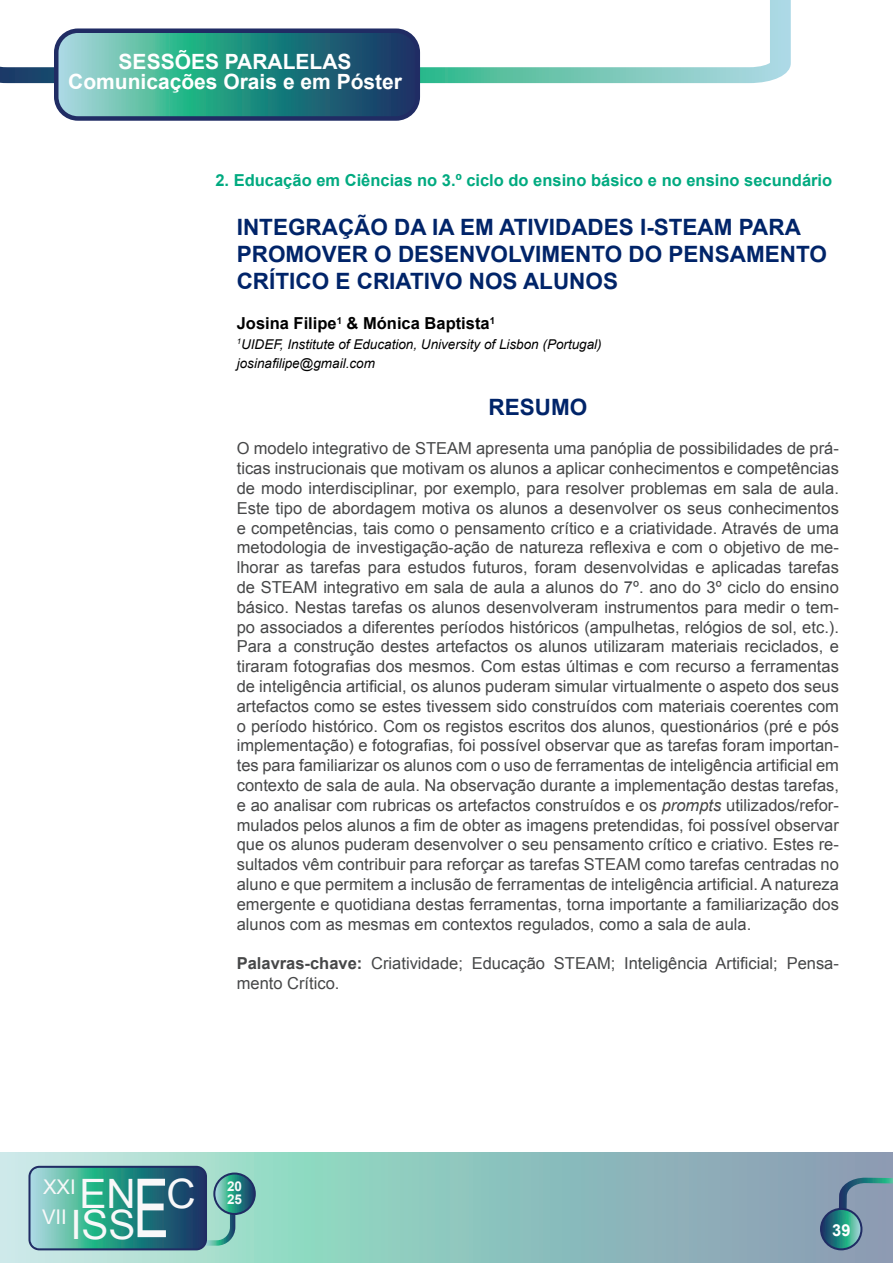
<style>
.page{position:relative;width:893px;height:1263px;background:#fff}
.page>*{position:absolute;margin:0;border:0;box-sizing:border-box;transform-origin:0 0}
.t1{font:40.5px "Arial";color:#f8f8f9}
.t2{font:700 22.5px/27px "Arial";color:#002469}
.t3{font:700 21px "Arial";color:#fff}
.t4{font:20.25px/30.5px "Arial";color:#f8f8f9}
.t5{font:16.5px/19.8px "Arial";color:#464748;text-align:justify}
.t6{font:700 16.5px "Arial";color:#00aa80}
.t7{font:700 16.5px "Arial";color:#000}
.t8{font:700 16.5px "Arial";color:#fff}
.t9{font:italic 13.5px "Arial";color:#000}
.t10{font:700 13.5px/13.5px "Arial";color:#f9fafa}
.s1{font-style:italic}
.s2{font-weight:700}
.s3{font-size:81.6px}
</style>
<div class="page">
<svg style="left:0;top:1153px;width:893px;height:110px;background:#93c1bf"></svg>
<svg style="left:0;top:0;width:791px;height:83px"></svg>
<svg style="left:56px;top:31px;width:362px;height:85px;background:#398f8c"></svg>
<div style="left:54px;top:28px;width:366px;height:93px;border:4px solid #202c64;border-radius:22px"></div>
<svg style="left:28px;top:1166px;width:228px;height:84px;background:#469493"></svg>
<svg style="left:821px;top:1177px;width:72px;height:72px;background:#6c92a2"></svg>
<div style="left:820px;top:1208px;width:43px;height:42px;border:2px solid #202c64;border-radius:20px"></div>
<p class="t3" style="left:119px;top:48px;width:234px">SESSÕES PARALELAS</p>
<p class="t3" style="left:68px;top:68px;width:335px">Comunicações Orais e em Póster</p>
<p class="t6" style="left:215px;top:170px;width:618px">2. Educação em Ciências no 3.º ciclo do ensino básico e no ensino secundário</p>
<p class="t2" style="left:237px;top:215px;width:592px">INTEGRAÇÃO DA IA EM ATIVIDADES I-STEAM PARA<br>PROMOVER O DESENVOLVIMENTO DO PENSAMENTO<br>CRÍTICO E CRIATIVO NOS ALUNOS</p>
<p class="t7" style="left:237px;top:312px;width:260px">Josina Filipe<sup>1</sup> &amp; Mónica Baptista<sup>1</sup></p>
<p class="t9" style="left:237px;top:335px;width:367px"><sup>1</sup>UIDEF, Institute of Education, University of Lisbon (Portugal)</p>
<p class="t9" style="left:237px;top:354px;width:140px">josinafilipe@gmail.com</p>
<p class="t2" style="left:488px;top:394px;width:100px">RESUMO</p>
<p class="t5" style="left:237px;top:439px;width:604px">O modelo integrativo de STEAM apresenta uma panóplia de possibilidades de prá&shy;ticas instrucionais que motivam os alunos a aplicar conhecimentos e competências de modo interdisciplinar, por exemplo, para resolver problemas em sala de aula.<br>Este tipo de abordagem motiva os alunos a desenvolver os seus conhecimentos e competências, tais como o pensamento crítico e a criatividade. Através de uma metodologia de investigação-ação de natureza reflexiva e com o objetivo de me&shy;lhorar as tarefas para estudos futuros, foram desenvolvidas e aplicadas tarefas de STEAM integrativo em sala de aula a alunos do 7º. ano do 3º ciclo do ensino básico. Nestas tarefas os alunos desenvolveram instrumentos para medir o tem&shy;po associados a diferentes períodos históricos (ampulhetas, relógios de sol, etc.).<br>Para a construção destes artefactos os alunos utilizaram materiais reciclados, e tiraram fotografias dos mesmos. Com estas últimas e com recurso a ferramentas de inteligência artificial, os alunos puderam simular virtualmente o aspeto dos seus artefactos como se estes tivessem sido construídos com materiais coerentes com o período histórico. Com os registos escritos dos alunos, questionários (pré e pós implementação) e fotografias, foi possível observar que as tarefas foram importan&shy;tes para familiarizar os alunos com o uso de ferramentas de inteligência artificial em contexto de sala de aula. Na observação durante a implementação destas tarefas, e ao analisar com rubricas os artefactos construídos e os <span class="s1">prompts</span> utilizados/refor&shy;mulados pelos alunos a fim de obter as imagens pretendidas, foi possível observar que os alunos puderam desenvolver o seu pensamento crítico e criativo. Estes re&shy;sultados vêm contribuir para reforçar as tarefas STEAM como tarefas centradas no aluno e que permitem a inclusão de ferramentas de inteligência artificial. A natureza emergente e quotidiana destas ferramentas, torna importante a familiarização dos alunos com as mesmas em contextos regulados, como a sala de aula.</p>
<p class="t5" style="left:237px;top:954px;width:604px"><span class="s2">Palavras-chave:</span> Criatividade; Educação STEAM; Inteligência Artificial; Pensa&shy;mento Crítico.</p>
<p class="t4" style="left:42px;top:1172px;width:155px">XXI<br>V II <sup>EN</sup> <sup>C</sup></p>
<h1 class="t1" style="left:70px;top:1198px;width:100px">ISS<span class="s3">E</span></h1>
<p class="t10" style="left:227px;top:1179px;width:17px">20<br>25</p>
<p class="t8" style="left:832px;top:1219px;width:20px">39</p>
</div>
